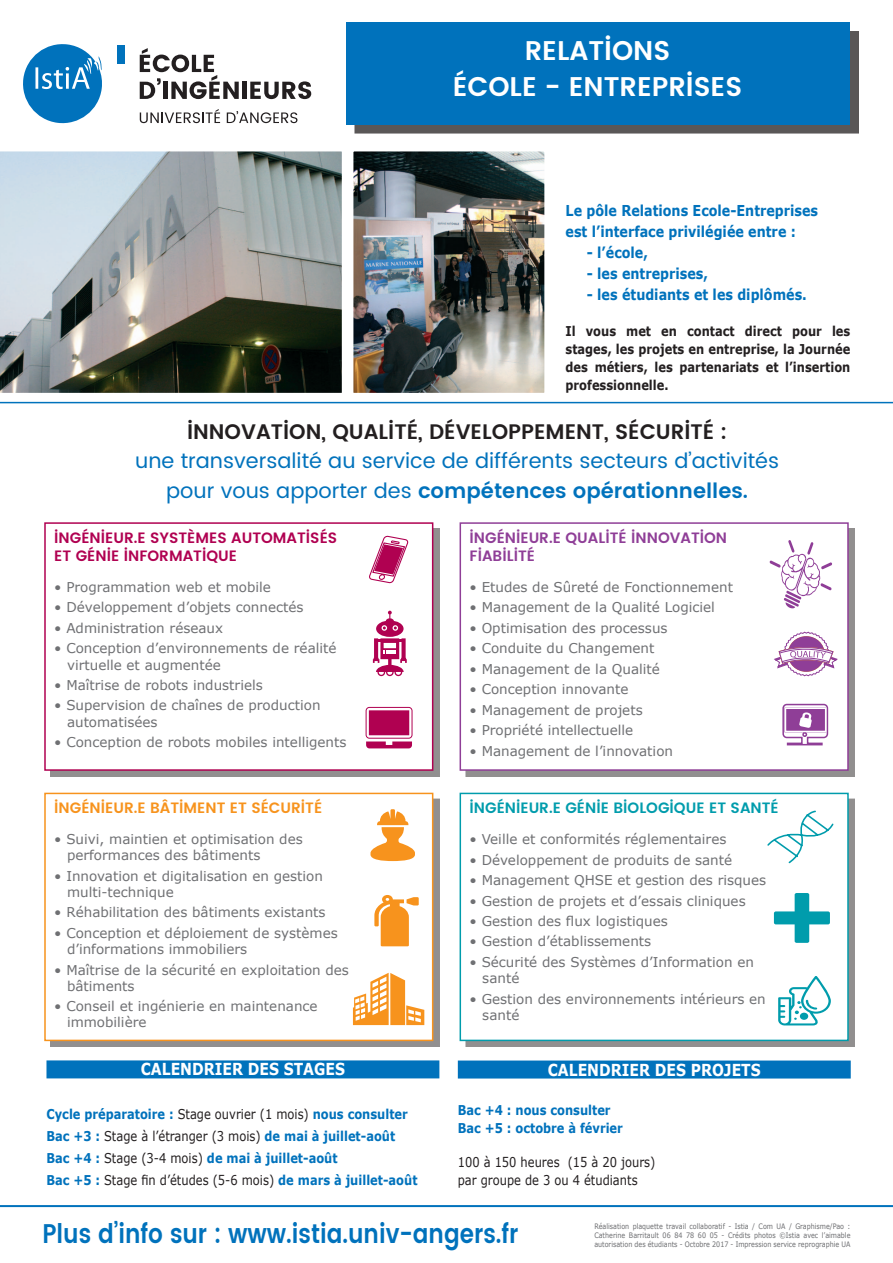
<style>
.page{position:relative;width:893px;height:1263px;background:#fff}
.page>*{position:absolute;margin:0;border:0;box-sizing:border-box;transform-origin:0 0}
.t1{font:700 27px "UA Poppins Texte";color:#0072bc;scale:.85 1}
.t2{font:700 27px "UA Poppins Titre";color:#fff}
.t3{font:21px "UA Poppins Texte";color:#0072bc}
.t4{font:700 21px "UA Poppins Texte";color:#0072bc}
.t5{font:700 21px "UA Poppins Titre";color:#231f20}
.t6{font:700 16.5px "Verdana";color:#fff;scale:.85 1}
.t7{font:700 15px "Verdana";color:#0072bc;scale:.85 1}
.t8{font:700 15px "UA Poppins Titre";color:#b00151}
.t9{font:700 15px "UA Poppins Titre";color:#8f3e97}
.t10{font:700 15px "UA Poppins Titre";color:#009cac}
.t11{font:700 15px "UA Poppins Titre";color:#f7931d}
.t12{font:13.5px/16.2px "Verdana";color:#6f7073}
.t13{font:700 13.5px "Verdana";color:#0072bc;scale:.85 1}
.t14{font:700 13.5px/18px "Verdana";color:#231f20;text-align:justify;scale:.85 1}
.t15{font:13.5px "Verdana";color:#231f20;scale:.85 1}
.t16{font:7.5px/9px "Verdana";color:#6c6d70;text-align:justify;scale:.85 1}
.s1{font-weight:400}
.s2{font-weight:400;color:#231f20}
</style>
<div class="page">
<hr style="left:0;top:1205px;width:893px;height:2px;background:#0072bc">
<svg style="left:0;top:151px;width:344px;height:251px;background:#8e9493"></svg>
<img style="left:354px;top:152px;width:189px;height:240px">
<div style="left:344px;top:142px;width:209px;height:260px;border:9px solid #fff"></div>
<div style="left:355px;top:31px;width:504px;height:103px;background:#231f20;opacity:.75"></div>
<div style="left:346px;top:22px;width:504px;height:102px;background:#0072bc"></div>
<svg style="left:140px;top:109px;width:80px;height:14px"></svg>
<svg style="left:227px;top:111px;width:70px;height:12px"></svg>
<div style="left:117px;top:45px;width:7px;height:19px;background:#0072bc"></div>
<svg style="left:140px;top:48px;width:99px;height:51px"></svg>
<div style="left:242px;top:82px;width:5px;height:17px;background:#231f20"></div>
<svg style="left:250px;top:81px;width:61px;height:18px"></svg>
<svg style="left:23px;top:44px;width:79px;height:80px"></svg>
<div style="left:465px;top:528px;width:390px;height:249px;background:#918f8f"></div>
<div style="left:460px;top:523px;width:388px;height:247px;background:#fff"></div>
<div style="left:460px;top:522px;width:389px;height:249px;border:2px solid #8f3e97"></div>
<div style="left:465px;top:799px;width:390px;height:248px;background:#231f20;opacity:.5"></div>
<div style="left:460px;top:793px;width:388px;height:247px;background:#fff"></div>
<div style="left:460px;top:793px;width:389px;height:248px;border:2px solid #009cac"></div>
<div style="left:50px;top:528px;width:390px;height:249px;background:#231f20;opacity:.5"></div>
<div style="left:45px;top:523px;width:388px;height:247px;background:#fff"></div>
<div style="left:44px;top:522px;width:389px;height:249px;border:2px solid #b00151"></div>
<div style="left:50px;top:799px;width:390px;height:248px;background:#231f20;opacity:.5"></div>
<div style="left:45px;top:793px;width:388px;height:247px;background:#fff"></div>
<div style="left:44px;top:793px;width:389px;height:248px;border:2px solid #f7931d"></div>
<svg style="left:370px;top:809px;width:45px;height:52px"></svg>
<svg style="left:374px;top:895px;width:45px;height:51px"></svg>
<svg style="left:353px;top:973px;width:71px;height:52px"></svg>
<svg style="left:782px;top:703px;width:47px;height:43px"></svg>
<svg style="left:774px;top:631px;width:64px;height:46px"></svg>
<svg style="left:769px;top:540px;width:63px;height:69px"></svg>
<svg style="left:369px;top:535px;width:40px;height:49px"></svg>
<svg style="left:365px;top:707px;width:48px;height:41px"></svg>
<div style="left:369px;top:711px;width:40px;height:24px;background:#b00151"></div>
<svg style="left:373px;top:611px;width:34px;height:65px"></svg>
<svg style="left:767px;top:810px;width:67px;height:54px"></svg>
<svg style="left:778px;top:976px;width:53px;height:49px"></svg>
<svg style="left:774px;top:893px;width:56px;height:50px"></svg>
<div style="left:46px;top:1060px;width:393px;height:18px;background:#0072bc"></div>
<div style="left:458px;top:1060px;width:393px;height:18px;background:#0072bc"></div>
<hr style="left:0;top:402px;width:893px;height:1px;background:#0072bc">
<p class="t2" style="left:525px;top:34px;width:147px">RELATIONS</p>
<p class="t2" style="left:453px;top:70px;width:291px">ÉCOLE - ENTREPRISES</p>
<p class="t7" style="left:566px;top:199px;width:299px">Le pôle Relations Ecole-Entreprises</p>
<p class="t7" style="left:566px;top:220px;width:273px">est l’interface privilégiée entre :</p>
<p class="t7" style="left:587px;top:241px;width:74px">- l’école,</p>
<p class="t7" style="left:587px;top:262px;width:144px">- les entreprises,</p>
<p class="t7" style="left:587px;top:283px;width:260px">- les étudiants et les diplômés.</p>
<p class="t14" style="left:566px;top:321px;width:337px">Il vous met en contact direct pour les stages, les projets en entreprise, la Journée des métiers, les partenariats et l’insertion professionnelle.</p>
<p class="t5" style="left:187px;top:418px;width:541px">INNOVATION, QUALITÉ, DÉVELOPPEMENT, SÉCURITÉ :</p>
<p class="t3" style="left:135px;top:446px;width:645px">une transversalité au service de différents secteurs d’activités</p>
<p class="t4" style="left:166px;top:475px;width:583px"><span class="s1">pour vous apporter des</span> compétences opérationnelles.</p>
<p class="t8" style="left:54px;top:528px;width:284px">INGÉNIEUR.E SYSTÈMES AUTOMATISÉS</p>
<p class="t8" style="left:54px;top:546px;width:184px">ET GÉNIE INFORMATIQUE</p>
<p class="t12" style="left:54px;top:579px;width:218px">• Programmation web et mobile</p>
<p class="t12" style="left:54px;top:599px;width:251px">• Développement d’objets connectés</p>
<p class="t12" style="left:54px;top:620px;width:170px">• Administration réseaux</p>
<p class="t12" style="left:67px;top:640px;width:271px;text-indent:-13px">• Conception d’environnements de réalité virtuelle et augmentée</p>
<p class="t12" style="left:54px;top:677px;width:210px">• Maîtrise de robots industriels</p>
<p class="t12" style="left:67px;top:697px;width:255px;text-indent:-13px">• Supervision de chaînes de production automatisées</p>
<p class="t12" style="left:54px;top:734px;width:294px">• Conception de robots mobiles intelligents</p>
<p class="t11" style="left:54px;top:798px;width:269px">INGÉNIEUR.E BÂTIMENT ET SÉCURITÉ</p>
<p class="t12" style="left:67px;top:831px;width:237px;text-indent:-13px">• Suivi, maintien et optimisation des performances des bâtiments</p>
<p class="t12" style="left:67px;top:868px;width:257px;text-indent:-13px">• Innovation et digitalisation en gestion multi-technique</p>
<p class="t12" style="left:54px;top:904px;width:273px">• Réhabilitation des bâtiments existants</p>
<p class="t12" style="left:67px;top:925px;width:272px;text-indent:-13px">• Conception et déploiement de systèmes d’informations immobiliers</p>
<p class="t12" style="left:67px;top:961px;width:283px;text-indent:-13px">• Maîtrise de la sécurité en exploitation des bâtiments</p>
<p class="t12" style="left:67px;top:998px;width:252px;text-indent:-13px">• Conseil et ingénierie en maintenance immobilière</p>
<p class="t6" style="left:141px;top:1058px;width:242px">CALENDRIER DES STAGES</p>
<p class="t13" style="left:46px;top:1104px;width:427px">Cycle préparatoire : <span class="s2">Stage ouvrier (1 mois)</span> nous consulter</p>
<p class="t13" style="left:46px;top:1126px;width:412px">Bac +3 : <span class="s2">Stage à l’étranger (3 mois)</span> de mai à juillet-août</p>
<p class="t13" style="left:46px;top:1149px;width:344px">Bac +4 : <span class="s2">Stage (3-4 mois)</span> de mai à juillet-août</p>
<p class="t13" style="left:46px;top:1171px;width:438px">Bac +5 : <span class="s2">Stage fin d’études (5-6 mois)</span> de mars à juillet-août</p>
<p class="t9" style="left:470px;top:528px;width:259px">INGÉNIEUR.E QUALITÉ INNOVATION</p>
<p class="t9" style="left:470px;top:546px;width:67px">FIABILITÉ</p>
<p class="t12" style="left:470px;top:579px;width:265px">• Etudes de Sûreté de Fonctionnement</p>
<p class="t12" style="left:470px;top:599px;width:247px">• Management de la Qualité Logiciel</p>
<p class="t12" style="left:470px;top:620px;width:199px">• Optimisation des processus</p>
<p class="t12" style="left:470px;top:640px;width:186px">• Conduite du Changement</p>
<p class="t12" style="left:470px;top:661px;width:192px">• Management de la Qualité</p>
<p class="t12" style="left:470px;top:681px;width:160px">• Conception innovante</p>
<p class="t12" style="left:470px;top:701px;width:175px">• Management de projets</p>
<p class="t12" style="left:470px;top:722px;width:165px">• Propriété intellectuelle</p>
<p class="t12" style="left:470px;top:742px;width:205px">• Management de l’innovation</p>
<p class="t10" style="left:470px;top:798px;width:311px">INGÉNIEUR.E GÉNIE BIOLOGIQUE ET SANTÉ</p>
<p class="t12" style="left:470px;top:831px;width:258px">• Veille et conformités réglementaires</p>
<p class="t12" style="left:470px;top:851px;width:264px">• Développement de produits de santé</p>
<p class="t12" style="left:470px;top:872px;width:298px">• Management QHSE et gestion des risques</p>
<p class="t12" style="left:470px;top:892px;width:278px">• Gestion de projets et d’essais cliniques</p>
<p class="t12" style="left:470px;top:913px;width:200px">• Gestion des flux logistiques</p>
<p class="t12" style="left:470px;top:933px;width:183px">• Gestion d’établissements</p>
<p class="t12" style="left:482px;top:954px;width:273px;text-indent:-13px">• Sécurité des Systèmes d’Information en santé</p>
<p class="t12" style="left:482px;top:990px;width:285px;text-indent:-13px">• Gestion des environnements intérieurs en santé</p>
<p class="t6" style="left:548px;top:1058px;width:252px">CALENDRIER DES PROJETS</p>
<p class="t13" style="left:458px;top:1100px;width:181px">Bac +4 : nous consulter</p>
<p class="t13" style="left:458px;top:1118px;width:196px">Bac +5 : octobre à février</p>
<p class="t15" style="left:458px;top:1153px;width:234px">100 à 150 heures (15 à 20 jours)</p>
<p class="t15" style="left:458px;top:1171px;width:213px">par groupe de 3 ou 4 étudiants</p>
<p class="t1" style="left:43px;top:1213px;width:561px">Plus d’info sur : www.istia.univ-angers.fr</p>
<p class="t16" style="left:594px;top:1221px;width:303px">Réalisation plaquette travail collaboratif - Istia / Com UA / Graphisme/Pao :<br>Catherine Barritault 06 84 78 60 05 - Crédits photos ©Istia avec l’aimable autorisation des étudiants - Octobre 2017 - Impression service reprographie UA</p>
</div>
